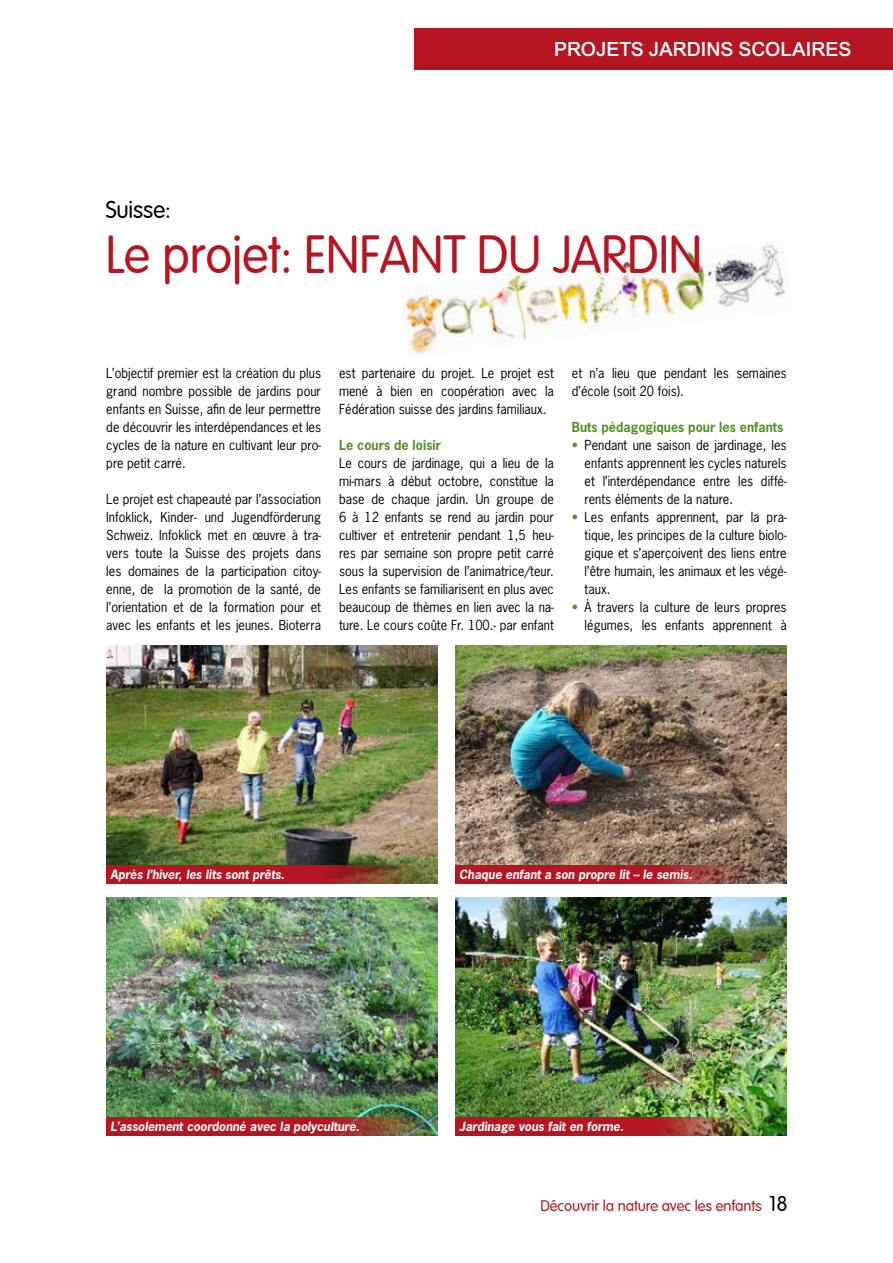
<style>
.page{position:relative;width:893px;height:1263px;background:#fff}
.page>*{position:absolute;margin:0;border:0;box-sizing:border-box;transform-origin:0 0}
.t1{font:52.5px "Vogue Plain";color:#b51621;scale:.95 1}
.t2{font:24px "Vogue Plain";color:#000;scale:.95 1}
.t3{font:21px "Arial Bld";color:#fff}
.t4{font:15px "Vogue Plain";color:#b51621}
.t5{font:13.05px/18px "News Gothic Std";color:#000;text-align:justify}
.t6{font:700 13.05px "News Gothic Std";color:#559328}
.t7{font:italic 700 12px "News Gothic Std";color:#fff}
.s1{color:#559328}
.s2{font-size:21px;color:#000}
</style>
<div class="page">
<img style="left:106px;top:897px;width:332px;height:238px">
<div style="left:415px;top:28px;width:478px;height:42px;background:#b51621"></div>
<img style="left:106px;top:646px;width:332px;height:238px">
<img style="left:455px;top:646px;width:332px;height:238px">
<img style="left:455px;top:897px;width:332px;height:238px">
<svg style="left:106px;top:866px;width:319px;height:18px;background:#a52423"></svg>
<svg style="left:455px;top:866px;width:298px;height:18px;background:#ac242b"></svg>
<img style="left:106px;top:1117px;width:328px;height:18px">
<img style="left:455px;top:1117px;width:298px;height:18px">
<img style="left:402px;top:242px;width:387px;height:112px">
<h3 class="t3" style="left:554px;top:35px;width:299px">PROJETS JARDINS SCOLAIRES</h3>
<h2 class="t2" style="left:106px;top:195px;width:70px">Suisse:</h2>
<h1 class="t1" style="left:106px;top:225px;width:629px">Le projet: ENFANT DU JARDIN</h1>
<p class="t5" style="left:106px;top:364px;width:216px">L’objectif premier est la création du plus grand nombre possible de jardins pour enfants en Suisse, afin de leur permettre de découvrir les interdépendances et les cycles de la nature en cultivant leur pro&shy;pre petit carré.</p>
<p class="t5" style="left:106px;top:490px;width:216px">Le projet est chapeauté par l’association Infoklick, Kinder- und Jugendförderung Schweiz. Infoklick met en œuvre à tra&shy;vers toute la Suisse des projets dans les domaines de la participation citoy&shy;enne, de la promotion de la santé, de l’orientation et de la formation pour et avec les enfants et les jeunes. Bioterra</p>
<p class="t5" style="left:339px;top:364px;width:216px">est partenaire du projet. Le projet est mené à bien en coopération avec la Fédération suisse des jardins familiaux.</p>
<p class="t6" style="left:339px;top:436px;width:103px">Le cours de loisir</p>
<p class="t5" style="left:339px;top:454px;width:216px">Le cours de jardinage, qui a lieu de la mi-mars à début octobre, constitue la base de chaque jardin. Un groupe de 6 à 12 enfants se rend au jardin pour cultiver et entretenir pendant 1,5 heu&shy;res par semaine son propre petit carré sous la supervision de l’animatrice/teur.<br>Les enfants se familiarisent en plus avec beaucoup de thèmes en lien avec la na&shy;ture. Le cours coûte Fr. 100.- par enfant</p>
<p class="t5" style="left:572px;top:364px;width:216px">et n’a lieu que pendant les semaines d’école (soit 20 fois).</p>
<p class="t6" style="left:572px;top:418px;width:213px">Buts pédagogiques pour les enfants</p>
<p class="t5" style="left:585px;top:436px;width:204px;text-indent:-13px"><span class="s1">•</span> Pendant une saison de jardinage, les enfants apprennent les cycles naturels et l’interdépendance entre les diffé&shy;rents éléments de la nature.</p>
<p class="t5" style="left:585px;top:508px;width:204px;text-indent:-13px"><span class="s1">•</span> Les enfants apprennent, par la pra&shy;tique, les principes de la culture biolo&shy;gique et s’aperçoivent des liens entre l’être humain, les animaux et les végé&shy;taux.</p>
<p class="t5" style="left:572px;top:598px;width:216px;text-align:right"><span class="s1">•</span> À travers la culture de leurs propres légumes, les enfants apprennent à</p>
<p class="t7" style="left:111px;top:867px;width:176px">Après l’hiver, les lits sont prêts.</p>
<p class="t7" style="left:459px;top:867px;width:235px">Chaque enfant a son propre lit – le semis.</p>
<p class="t7" style="left:111px;top:1118px;width:251px">L’assolement coordonné avec la polyculture.</p>
<p class="t7" style="left:459px;top:1118px;width:166px">Jardinage vous fait en forme.</p>
<p class="t4" style="left:540px;top:1197px;width:249px">Découvrir la nature avec les enfants <span class="s2">18</span></p>
</div>
